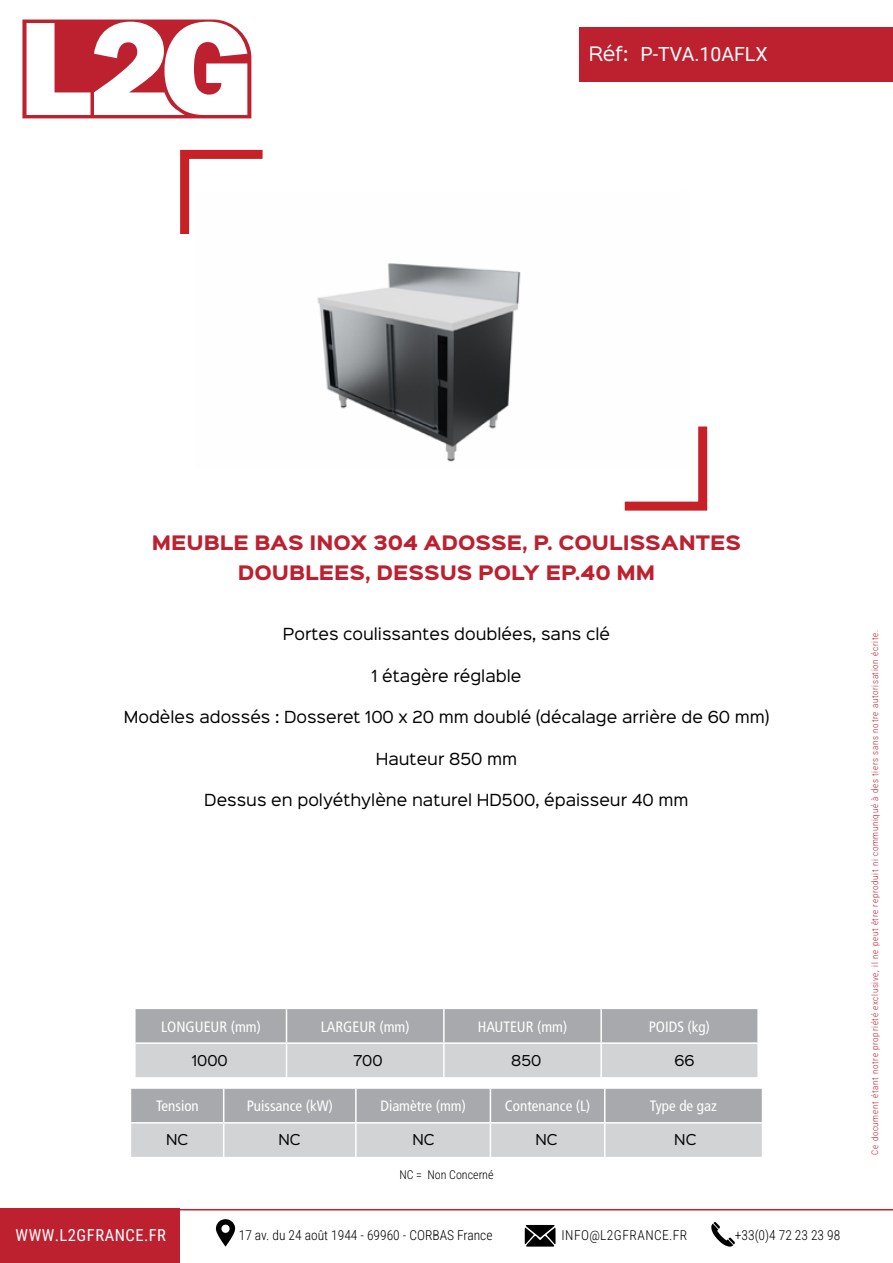
<style>
.page{position:relative;width:893px;height:1263px;background:#fff}
.page>*{position:absolute;margin:0;border:0;box-sizing:border-box;transform-origin:0 0}
.t1{font:19.5px "Roboto";color:#fff}
.t2{font:900 18px "Sinkin Sans 800";color:#bd202f}
.t3{font:18px "Sinkin Sans 400";color:#fff}
.t4{font:16.5px "Roboto Condensed";letter-spacing:.035em;color:#fff}
.t5{font:15px "Sinkin Sans 400";color:#000}
.t6{font:condensed 15px "Frutiger LT Std";color:#fff}
.t7{font:300 13.5px "Roboto Condensed";color:#000}
.t8{font:13.5px "Sinkin Sans 400";color:#000}
.t9{font:300 13.5px "Roboto Condensed";letter-spacing:.035em;color:#000}
.t10{font:300 12px "Roboto Condensed";color:#000}
.t11{font:300 9px "Roboto Condensed";letter-spacing:.075em;color:#bd2030}
</style>
<div class="page">
<div style="left:579px;top:27px;width:314px;height:54px;background:#bd202f"></div>
<svg style="left:624px;top:426px;width:84px;height:85px"></svg>
<svg style="left:180px;top:149px;width:83px;height:85px"></svg>
<svg style="left:136px;top:1009px;width:621px;height:68px;background:#bcbec0"></svg>
<hr style="left:286px;top:1009px;width:1px;height:33px;background:#fff">
<hr style="left:443px;top:1009px;width:2px;height:33px;background:#fff">
<hr style="left:600px;top:1009px;width:2px;height:33px;background:#fff">
<hr style="left:136px;top:1042px;width:151px;height:2px;background:#fff">
<hr style="left:287px;top:1042px;width:157px;height:2px;background:#fff">
<hr style="left:286px;top:1044px;width:1px;height:33px;background:#fff">
<hr style="left:444px;top:1042px;width:157px;height:2px;background:#fff">
<hr style="left:443px;top:1044px;width:2px;height:33px;background:#fff">
<hr style="left:601px;top:1042px;width:156px;height:2px;background:#fff">
<hr style="left:600px;top:1044px;width:2px;height:33px;background:#fff">
<svg style="left:131px;top:1089px;width:631px;height:68px;background:#bcbec0"></svg>
<hr style="left:223px;top:1089px;width:1px;height:33px;background:#fff">
<hr style="left:355px;top:1089px;width:2px;height:33px;background:#fff">
<hr style="left:490px;top:1089px;width:1px;height:33px;background:#fff">
<hr style="left:604px;top:1089px;width:1px;height:33px;background:#fff">
<hr style="left:131px;top:1122px;width:93px;height:1px;background:#fff">
<hr style="left:224px;top:1122px;width:132px;height:1px;background:#fff">
<hr style="left:223px;top:1123px;width:1px;height:34px;background:#fff">
<hr style="left:356px;top:1122px;width:134px;height:1px;background:#fff">
<hr style="left:355px;top:1123px;width:2px;height:34px;background:#fff">
<hr style="left:490px;top:1122px;width:115px;height:1px;background:#fff">
<hr style="left:490px;top:1123px;width:1px;height:34px;background:#fff">
<hr style="left:605px;top:1122px;width:157px;height:1px;background:#fff">
<hr style="left:604px;top:1123px;width:1px;height:34px;background:#fff">
<div style="left:0;top:1209px;width:180px;height:54px;background:#bd202f"></div>
<hr style="left:180px;top:1209px;width:713px;height:1px;background:#c72127">
<svg style="left:216px;top:1219px;width:19px;height:27px"></svg>
<svg style="left:525px;top:1225px;width:30px;height:21px"></svg>
<svg style="left:711px;top:1222px;width:24px;height:24px"></svg>
<img style="left:197px;top:191px;width:492px;height:277px">
<svg style="left:22px;top:20px;width:229px;height:98px"></svg>
<p class="t3" style="left:589px;top:39px;width:41px">Réf:</p>
<h1 class="t1" style="left:640px;top:40px;width:129px">P-TVA.10AFLX</h1>
<p class="t2" style="left:152px;top:533px;width:591px">MEUBLE BAS INOX 304 ADOSSE, P. COULISSANTES</p>
<p class="t2" style="left:238px;top:563px;width:419px">DOUBLEES, DESSUS POLY EP.40 MM</p>
<p class="t5" style="left:283px;top:622px;width:329px">Portes coulissantes doublées, sans clé</p>
<p class="t5" style="left:372px;top:663px;width:151px">1 étagère réglable</p>
<p class="t5" style="left:124px;top:704px;width:647px">Modèles adossés : Dosseret 100 x 20 mm doublé (décalage arrière de 60 mm)</p>
<p class="t5" style="left:376px;top:746px;width:143px">Hauteur 850 mm</p>
<p class="t5" style="left:204px;top:787px;width:486px">Dessus en polyéthylène naturel HD500, épaisseur 40 mm</p>
<p class="t6" style="left:161px;top:1018px;width:101px">LONGUEUR (mm)</p>
<p class="t6" style="left:321px;top:1018px;width:90px">LARGEUR (mm)</p>
<p class="t6" style="left:478px;top:1018px;width:91px">HAUTEUR (mm)</p>
<p class="t6" style="left:649px;top:1018px;width:63px">POIDS (kg)</p>
<p class="t8" style="left:192px;top:1049px;width:37px">1000</p>
<p class="t8" style="left:353px;top:1049px;width:31px">700</p>
<p class="t8" style="left:511px;top:1049px;width:32px">850</p>
<p class="t8" style="left:674px;top:1049px;width:22px">66</p>
<p class="t6" style="left:156px;top:1097px;width:44px">Tension</p>
<p class="t6" style="left:247px;top:1097px;width:88px">Puissance (kW)</p>
<p class="t6" style="left:380px;top:1097px;width:87px">Diamètre (mm)</p>
<p class="t6" style="left:505px;top:1097px;width:87px">Contenance (L)</p>
<p class="t6" style="left:650px;top:1097px;width:69px">Type de gaz</p>
<p class="t8" style="left:166px;top:1128px;width:24px">NC</p>
<p class="t8" style="left:279px;top:1128px;width:24px">NC</p>
<p class="t8" style="left:412px;top:1128px;width:24px">NC</p>
<p class="t8" style="left:535px;top:1128px;width:24px">NC</p>
<p class="t8" style="left:674px;top:1128px;width:24px">NC</p>
<p class="t10" style="left:399px;top:1166px;width:96px">NC = Non Concerné</p>
<p class="t4" style="left:16px;top:1224px;width:152px">WWW.L2GFRANCE.FR</p>
<p class="t7" style="left:239px;top:1226px;width:255px">17 av. du 24 août 1944 - 69960 - CORBAS France</p>
<p class="t9" style="left:561px;top:1226px;width:127px">INFO@L2GFRANCE.FR</p>
<p class="t7" style="left:735px;top:1226px;width:107px">+33(0)4 72 23 23 98</p>
<p class="t11" style="left:868px;top:1155px;width:526px;rotate:-90deg">Ce document étant notre propriété exclusive, il ne peut être reproduit ni communiqué à des tiers sans notre autorisation écrite.</p>
</div>
